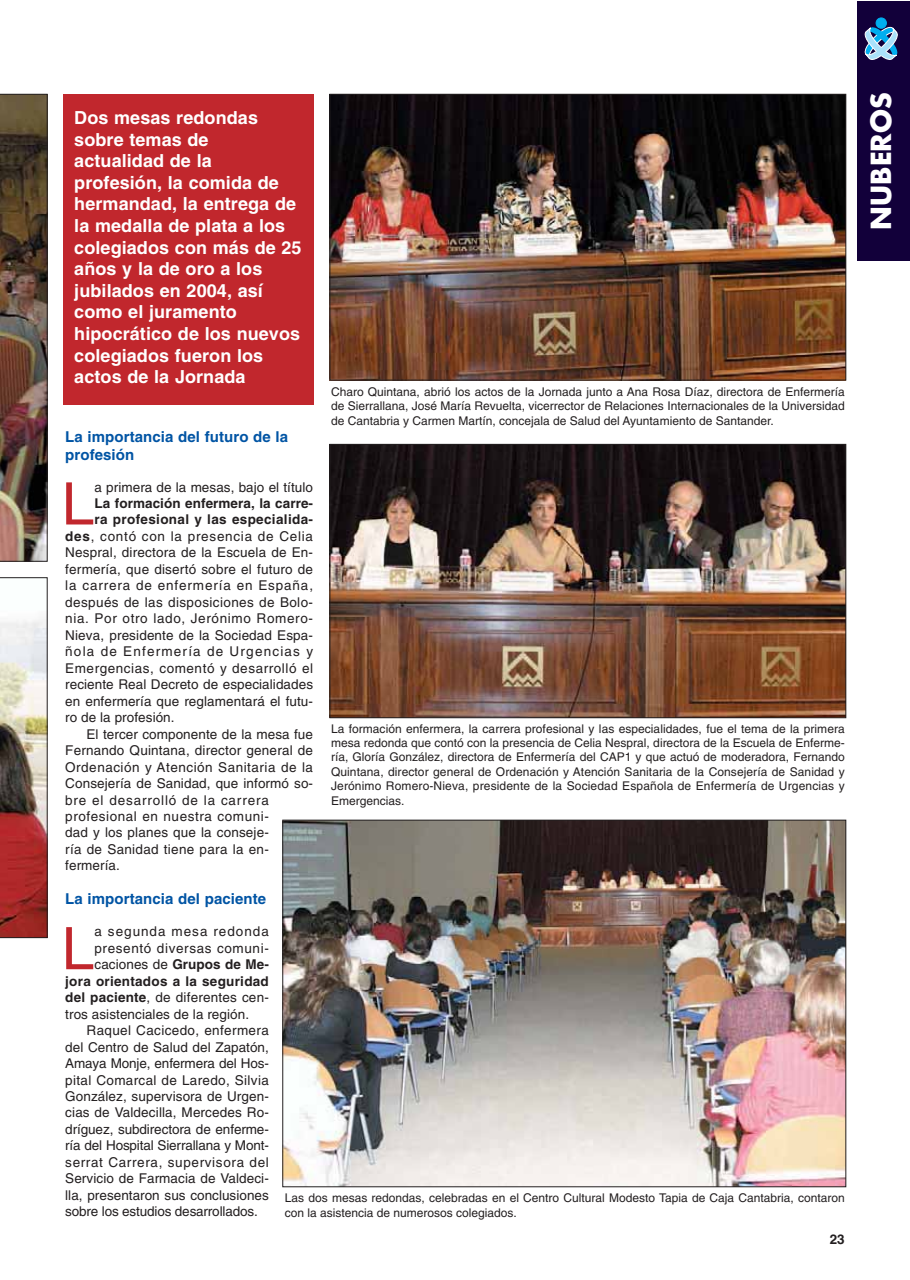
<style>
.page{position:relative;width:910px;height:1280px;background:#fff}
.page>*{position:absolute;margin:0;border:0;box-sizing:border-box;transform-origin:0 0}
.t1{font:58.65px "Helvetica";color:#c1272d}
.t2{font:700 27px "Futura";color:#fff}
.t3{font:700 18px/21.6px "Helvetica";letter-spacing:.005em;color:#fff}
.t4{font:700 15px/18px "Helvetica";letter-spacing:.005em;color:#0054a4}
.t5{font:13.5px "Helvetica";letter-spacing:.015em;color:#231f20}
.t6{font:700 13.5px "Helvetica";letter-spacing:.02em;color:#231f20}
.t7{font:13.5px "Helvetica";letter-spacing:.04em;color:#231f20}
.t8{font:13.5px "Helvetica";letter-spacing:-.01em;color:#231f20}
.t9{font:13.5px "Helvetica";letter-spacing:.05em;color:#231f20}
.t10{font:13.5px "Helvetica";letter-spacing:.065em;color:#231f20}
.t11{font:13.5px "Helvetica";letter-spacing:.055em;color:#231f20}
.t12{font:13.5px "Helvetica";letter-spacing:-.005em;color:#231f20}
.t13{font:13.5px "Helvetica";letter-spacing:.09em;color:#231f20}
.t14{font:13.5px "Helvetica";letter-spacing:.045em;color:#231f20}
.t15{font:13.5px "Helvetica";letter-spacing:.075em;color:#231f20}
.t16{font:12px/14.4px "Helvetica";color:#231f20;text-align:justify}
.s1{font-weight:700}
.s2{font-weight:400}
</style>
<div class="page">
<div style="left:858px;top:2px;width:52px;height:259px;background:#12003a"></div>
<div style="left:876px;top:18px;width:11px;height:10px;background:#00aeef;border:1px solid #00aeef;border-radius:50%"></div>
<svg style="left:864px;top:23px;width:34px;height:37px"></svg>
<img style="left:284px;top:822px;width:560px;height:363px">
<img style="left:332px;top:96px;width:512px;height:282px">
<div style="left:330px;top:94px;width:516px;height:286px;border:1px solid #231f20"></div>
<img style="left:332px;top:446px;width:512px;height:270px">
<div style="left:330px;top:444px;width:516px;height:274px;border:1px solid #231f20"></div>
<img style="left:0;top:94px;width:48px;height:468px">
<div style="left:64px;top:94px;width:250px;height:310px;background:#c1272d"></div>
<img style="left:0;top:577px;width:48px;height:361px">
<p class="t3" style="left:74px;top:109px;width:229px">Dos mesas redondas sobre temas de actualidad de la profesión, la comida de hermandad, la entrega de la medalla de plata a los colegiados con más de 25 años y la de oro a los jubilados en 2004, así como el juramento hipocrático de los nuevos colegiados fueron los actos de la Jornada</p>
<p class="t16" style="left:331px;top:386px;width:515px">Charo Quintana, abrió los actos de la Jornada junto a Ana Rosa Díaz, directora de Enfermería de Sierrallana, José María Revuelta, vicerrector de Relaciones Internacionales de la Universidad de Cantabria y Carmen Martín, concejala de Salud del Ayuntamiento de Santander.</p>
<p class="t4" style="left:65px;top:429px;width:224px">La importancia del futuro de la profesión</p>
<h1 class="t1" style="left:62px;top:482px;width:34px">L</h1>
<p class="t5" style="left:95px;top:482px;width:220px">a primera de la mesas, bajo el título</p>
<p class="t6" style="left:95px;top:498px;width:220px">La formación enfermera, la carre-</p>
<p class="t6" style="left:95px;top:515px;width:220px">ra profesional y las especialida-</p>
<p class="t11" style="left:65px;top:531px;width:249px"><span class="s1">des</span>, contó con la presencia de Celia</p>
<p class="t5" style="left:65px;top:548px;width:249px">Nespral, directora de la Escuela de En-</p>
<p class="t5" style="left:65px;top:564px;width:249px">fermería, que disertó sobre el futuro de</p>
<p class="t10" style="left:65px;top:581px;width:249px">la carrera de enfermería en España,</p>
<p class="t5" style="left:65px;top:597px;width:249px">después de las disposiciones de Bolo-</p>
<p class="t9" style="left:65px;top:614px;width:249px">nia. Por otro lado, Jerónimo Romero-</p>
<p class="t5" style="left:65px;top:630px;width:249px">Nieva, presidente de la Sociedad Espa-</p>
<p class="t13" style="left:65px;top:646px;width:249px">ñola de Enfermería de Urgencias y</p>
<p class="t7" style="left:65px;top:663px;width:249px">Emergencias, comentó y desarrolló el</p>
<p class="t5" style="left:65px;top:679px;width:249px">reciente Real Decreto de especialidades</p>
<p class="t5" style="left:65px;top:696px;width:249px">en enfermería que reglamentará el futu-</p>
<p class="t5" style="left:65px;top:712px;width:111px">ro de la profesión.</p>
<p class="t5" style="left:87px;top:729px;width:228px">El tercer componente de la mesa fue</p>
<p class="t5" style="left:65px;top:745px;width:249px">Fernando Quintana, director general de</p>
<p class="t7" style="left:65px;top:762px;width:249px">Ordenación y Atención Sanitaria de la</p>
<p class="t5" style="left:65px;top:778px;width:249px">Consejería de Sanidad, que informó so-</p>
<p class="t10" style="left:65px;top:795px;width:205px">bre el desarrolló de la carrera</p>
<p class="t7" style="left:65px;top:811px;width:205px">profesional en nuestra comuni-</p>
<p class="t5" style="left:65px;top:828px;width:205px">dad y los planes que la conseje-</p>
<p class="t5" style="left:65px;top:844px;width:205px">ría de Sanidad tiene para la en-</p>
<p class="t5" style="left:65px;top:861px;width:56px">fermería.</p>
<p class="t4" style="left:65px;top:891px;width:202px">La importancia del paciente</p>
<h1 class="t1" style="left:62px;top:927px;width:34px">L</h1>
<p class="t15" style="left:95px;top:926px;width:176px">a segunda mesa redonda</p>
<p class="t16" style="left:331px;top:722px;width:515px">La formación enfermera, la carrera profesional y las especialidades, fue el tema de la primera mesa redonda que contó con la presencia de Celia Nespral, directora de la Escuela de Enferme&shy;ría, Gloría González, directora de Enfermería del CAP1 y que actuó de moderadora, Fernando Quintana, director general de Ordenación y Atención Sanitaria de la Consejería de Sanidad y Jerónimo Romero-Nieva, presidente de la Sociedad Española de Enfermería de Urgencias y Emergencias.</p>
<p class="t14" style="left:95px;top:943px;width:176px">presentó diversas comuni-</p>
<p class="t6" style="left:95px;top:959px;width:176px"><span class="s2">caciones de</span> Grupos de Me-</p>
<p class="t6" style="left:65px;top:976px;width:205px">jora orientados a la seguridad</p>
<p class="t5" style="left:65px;top:992px;width:205px"><span class="s1">del paciente</span>, de diferentes cen-</p>
<p class="t5" style="left:65px;top:1009px;width:185px">tros asistenciales de la región.</p>
<p class="t5" style="left:87px;top:1025px;width:184px">Raquel Cacicedo, enfermera</p>
<p class="t5" style="left:65px;top:1042px;width:205px">del Centro de Salud del Zapatón,</p>
<p class="t8" style="left:65px;top:1058px;width:205px">Amaya Monje, enfermera del Hos-</p>
<p class="t5" style="left:65px;top:1075px;width:205px">pital Comarcal de Laredo, Silvia</p>
<p class="t5" style="left:65px;top:1091px;width:205px">González, supervisora de Urgen-</p>
<p class="t5" style="left:65px;top:1108px;width:205px">cias de Valdecilla, Mercedes Ro-</p>
<p class="t12" style="left:65px;top:1124px;width:205px">dríguez, subdirectora de enferme-</p>
<p class="t8" style="left:65px;top:1141px;width:205px">ría del Hospital Sierrallana y Mont-</p>
<p class="t9" style="left:65px;top:1157px;width:205px">serrat Carrera, supervisora del</p>
<p class="t5" style="left:65px;top:1174px;width:205px">Servicio de Farmacia de Valdeci-</p>
<p class="t5" style="left:65px;top:1190px;width:205px">lla, presentaron sus conclusiones</p>
<p class="t8" style="left:65px;top:1206px;width:194px">sobre los estudios desarrollados.</p>
<p class="t16" style="left:285px;top:1192px;width:561px">Las dos mesas redondas, celebradas en el Centro Cultural Modesto Tapia de Caja Cantabria, contaron con la asistencia de numerosos colegiados.</p>
<p class="t6" style="left:830px;top:1234px;width:17px">23</p>
<h2 class="t2" style="left:869px;top:230px;width:138px;rotate:-90deg">NUBEROS</h2>
</div>
